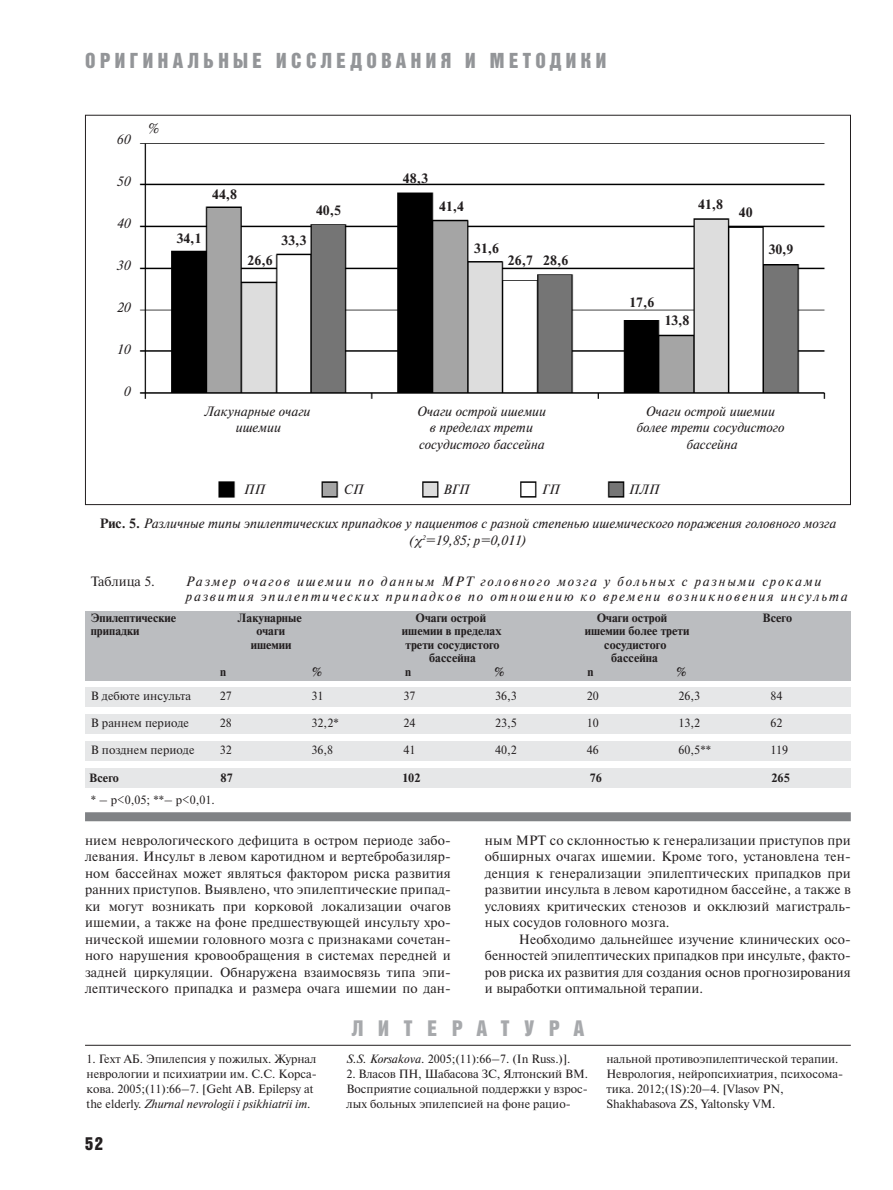
<style>
.page{position:relative;width:893px;height:1190px;background:#fff}
.page>*{position:absolute;margin:0;border:0;box-sizing:border-box;transform-origin:0 0}
.t1{font:21.75px "Bastion Kontrast";letter-spacing:.68em;color:#a7a9ac}
.t2{font:21px "Bastion Kontrast";letter-spacing:.21em;color:#939598}
.t3{font:18px "Bastion Kontrast";color:#231f20}
.t4{font:13.5px/16.5px "Newton C";letter-spacing:.01em;color:#231f20;text-align:justify}
.t5{font:italic 13.5px/16.5px "Newton C";color:#231f20;text-align:center}
.t6{font:italic 13.5px/15px "Newton C";letter-spacing:.135em;color:#231f20}
.t7{font:700 13.5px "Newton C";color:#231f20}
.t8{font:12px/15px "Newton C";color:#231f20}
.t9{font:700 12px "Newton C";color:#231f20}
.s1{font-weight:700;font-style:normal}
.s2{font-style:italic}
</style>
<div class="page">
<img style="left:139px;top:143px;width:687px;height:355px">
<div style="left:85px;top:687px;width:765px;height:19px;background:#e6e7e8"></div>
<div style="left:85px;top:611px;width:765px;height:69px;background:#bbbdc0"></div>
<div style="left:85px;top:812px;width:765px;height:9px;background:#808285"></div>
<div style="left:85px;top:714px;width:765px;height:19px;background:#e6e7e8"></div>
<div style="left:85px;top:741px;width:765px;height:19px;background:#e6e7e8"></div>
<div style="left:85px;top:768px;width:765px;height:19px;background:#e6e7e8"></div>
<hr style="left:85px;top:1044px;width:765px;height:1px;background:#231f20">
<h2 class="t2" style="left:85px;top:53px;width:522px">ОРИГИНАЛЬНЫЕ ИССЛЕДОВАНИЯ И МЕТОДИКИ</h2>
<p class="t5" style="left:117px;top:133px;width:15px">60</p>
<p class="t5" style="left:117px;top:175px;width:15px">50</p>
<p class="t5" style="left:117px;top:216px;width:15px">40</p>
<p class="t5" style="left:117px;top:258px;width:15px">30</p>
<p class="t5" style="left:117px;top:300px;width:15px">20</p>
<p class="t5" style="left:117px;top:342px;width:15px">10</p>
<p class="t5" style="left:123px;top:384px;width:8px">0</p>
<p class="t5" style="left:147px;top:121px;width:13px">%</p>
<p class="t7" style="left:176px;top:233px;width:27px">34,1</p>
<p class="t7" style="left:212px;top:189px;width:26px">44,8</p>
<p class="t7" style="left:247px;top:255px;width:27px">26,6</p>
<p class="t7" style="left:281px;top:235px;width:27px">33,3</p>
<p class="t7" style="left:316px;top:205px;width:27px">40,5</p>
<p class="t7" style="left:403px;top:173px;width:27px">48,3</p>
<p class="t7" style="left:439px;top:201px;width:26px">41,4</p>
<p class="t7" style="left:474px;top:243px;width:27px">31,6</p>
<p class="t7" style="left:508px;top:255px;width:62px">26,7 28,6</p>
<p class="t7" style="left:698px;top:200px;width:27px">41,8</p>
<p class="t7" style="left:738px;top:207px;width:15px">40</p>
<p class="t7" style="left:629px;top:297px;width:27px">17,6</p>
<p class="t7" style="left:664px;top:315px;width:27px">13,8</p>
<p class="t7" style="left:768px;top:244px;width:27px">30,9</p>
<p class="t5" style="left:204px;top:404px;width:107px">Лакунарные очаги</p>
<p class="t5" style="left:418px;top:404px;width:130px">Очаги острой ишемии</p>
<p class="t5" style="left:646px;top:404px;width:130px">Очаги острой ишемии</p>
<p class="t5" style="left:236px;top:421px;width:47px">ишемии</p>
<p class="t5" style="left:430px;top:421px;width:105px">в пределах трети</p>
<p class="t5" style="left:636px;top:421px;width:149px">более трети сосудистого</p>
<p class="t5" style="left:419px;top:437px;width:127px">сосудистого бассейна</p>
<p class="t5" style="left:686px;top:437px;width:53px">бассейна</p>
<p class="t5" style="left:244px;top:482px;width:23px">ПП</p>
<p class="t5" style="left:344px;top:482px;width:20px">СП</p>
<p class="t5" style="left:443px;top:482px;width:28px">ВГП</p>
<p class="t5" style="left:542px;top:482px;width:19px">ГП</p>
<p class="t5" style="left:628px;top:482px;width:32px">ПЛП</p>
<p class="t5" style="left:100px;top:517px;width:738px"><span class="s1">Рис. 5.</span> Различные типы эпилептических припадков у пациентов с разной степенью ишемического поражения головного мозга ( <sup>2</sup>=19,85; p=0,011)</p>
<p class="t4" style="left:91px;top:575px;width:66px">Таблица 5.</p>
<p class="t6" style="left:186px;top:575px;width:663px">Размер очагов ишемии по данным МРТ головного мозга у больных с разными сроками развития эпилептических припадков по отношению ко времени возникновения инсульта</p>
<p class="t9" style="left:91px;top:613px;width:87px">Эпилептические</p>
<p class="t9" style="left:238px;top:613px;width:65px">Лакунарные</p>
<p class="t9" style="left:415px;top:613px;width:72px">Очаги острой</p>
<p class="t9" style="left:596px;top:613px;width:72px">Очаги острой</p>
<p class="t9" style="left:762px;top:613px;width:31px">Всего</p>
<p class="t9" style="left:91px;top:626px;width:50px">припадки</p>
<p class="t9" style="left:256px;top:626px;width:30px">очаги</p>
<p class="t9" style="left:402px;top:626px;width:101px">ишемии в пределах</p>
<p class="t9" style="left:584px;top:626px;width:106px">ишемии более трети</p>
<p class="t9" style="left:251px;top:640px;width:42px">ишемии</p>
<p class="t9" style="left:405px;top:640px;width:96px">трети сосудистого</p>
<p class="t9" style="left:604px;top:640px;width:64px">сосудистого</p>
<p class="t9" style="left:429px;top:653px;width:48px">бассейна</p>
<p class="t9" style="left:611px;top:653px;width:48px">бассейна</p>
<p class="t9" style="left:220px;top:667px;width:8px">n</p>
<p class="t9" style="left:312px;top:667px;width:12px">%</p>
<p class="t9" style="left:405px;top:667px;width:8px">n</p>
<p class="t9" style="left:494px;top:667px;width:12px">%</p>
<p class="t9" style="left:587px;top:667px;width:8px">n</p>
<p class="t9" style="left:676px;top:667px;width:12px">%</p>
<p class="t8" style="left:91px;top:690px;width:102px">В дебюте инсульта</p>
<p class="t8" style="left:91px;top:717px;width:100px">В раннем периоде</p>
<p class="t8" style="left:91px;top:744px;width:105px">В позднем периоде</p>
<p class="t8" style="left:495px;top:690px;width:23px">36,3</p>
<p class="t8" style="left:495px;top:717px;width:23px">23,5</p>
<p class="t8" style="left:495px;top:744px;width:23px">40,2</p>
<p class="t8" style="left:678px;top:690px;width:23px">26,3</p>
<p class="t8" style="left:678px;top:717px;width:23px">13,2</p>
<p class="t8" style="left:678px;top:744px;width:34px">60,5**</p>
<p class="t8" style="left:220px;top:690px;width:14px">27</p>
<p class="t8" style="left:220px;top:717px;width:14px">28</p>
<p class="t8" style="left:220px;top:744px;width:14px">32</p>
<p class="t8" style="left:311px;top:690px;width:13px">31</p>
<p class="t8" style="left:311px;top:717px;width:29px">32,2*</p>
<p class="t8" style="left:311px;top:744px;width:23px">36,8</p>
<p class="t8" style="left:403px;top:690px;width:14px">37</p>
<p class="t8" style="left:403px;top:717px;width:14px">24</p>
<p class="t8" style="left:403px;top:744px;width:13px">41</p>
<p class="t8" style="left:587px;top:690px;width:14px">20</p>
<p class="t8" style="left:587px;top:717px;width:13px">10</p>
<p class="t8" style="left:587px;top:744px;width:14px">46</p>
<p class="t8" style="left:770px;top:690px;width:14px">84</p>
<p class="t8" style="left:770px;top:717px;width:14px">62</p>
<p class="t8" style="left:770px;top:744px;width:19px">119</p>
<p class="t9" style="left:89px;top:773px;width:31px">Всего</p>
<p class="t9" style="left:220px;top:773px;width:14px">87</p>
<p class="t9" style="left:402px;top:773px;width:20px">102</p>
<p class="t9" style="left:589px;top:773px;width:14px">76</p>
<p class="t9" style="left:771px;top:773px;width:20px">265</p>
<p class="t8" style="left:91px;top:793px;width:125px">* – р&lt;0,05; **– р&lt;0,01.</p>
<p class="t4" style="left:85px;top:833px;width:367px">нием неврологического дефицита в остром периоде забо&shy;левания. Инсульт в левом каротидном и вертебробазиляр&shy;ном бассейнах может являться фактором риска развития ранних приступов. Выявлено, что эпилептические припад&shy;ки могут возникать при корковой локализации очагов ишемии, а также на фоне предшествующей инсульту хро&shy;нической ишемии головного мозга с признаками сочетан&shy;ного нарушения кровообращения в системах передней и задней циркуляции. Обнаружена взаимосвязь типа эпи&shy;лептического припадка и размера очага ишемии по дан-</p>
<p class="t4" style="left:485px;top:833px;width:367px">ным МРТ со склонностью к генерализации приступов при обширных очагах ишемии. Кроме того, установлена тен&shy;денция к генерализации эпилептических припадков при развитии инсульта в левом каротидном бассейне, а также в условиях критических стенозов и окклюзий магистраль&shy;ных сосудов головного мозга.</p>
<p class="t4" style="left:485px;top:932px;width:367px;text-indent:34px">Необходимо дальнейшее изучение клинических осо&shy;бенностей эпилептических припадков при инсульте, факто&shy;ров риска их развития для создания основ прогнозирования и выработки оптимальной терапии.</p>
<h1 class="t1" style="left:351px;top:1020px;width:234px">ЛИТЕРАТУРА</h1>
<p class="t8" style="left:87px;top:1052px;width:232px">1. Гехт АБ. Эпилепсия у пожилых. Журнал неврологии и психиатрии им. С.С. Корса&shy;кова. 2005;(11):66–7. [Gеht AB. Epilepsy at the elderly. <span class="s2">Zhurnal nevrologii i psikhiatrii im.</span></p>
<p class="t8" style="left:346px;top:1052px;width:225px"><span class="s2">S.S. Korsakova.</span> 2005;(11):66–7. (In Russ.)].</p>
<p class="t8" style="left:346px;top:1067px;width:243px;text-align:justify">2. Власов ПН, Шабасова ЗС, Ялтонский ВМ.<br>Восприятие социальной поддержки у взрос&shy;лых больных эпилепсией на фоне рацио-</p>
<h3 class="t3" style="left:85px;top:1137px;width:19px">52</h3>
<p class="t8" style="left:606px;top:1052px;width:238px">нальной противоэпилептической терапии.<br>Неврология, нейропсихиатрия, психосома&shy;тика. 2012;(1S):20–4. [Vlasov PN, Shakhabasova ZS, Yaltonsky VM.</p>
</div>
